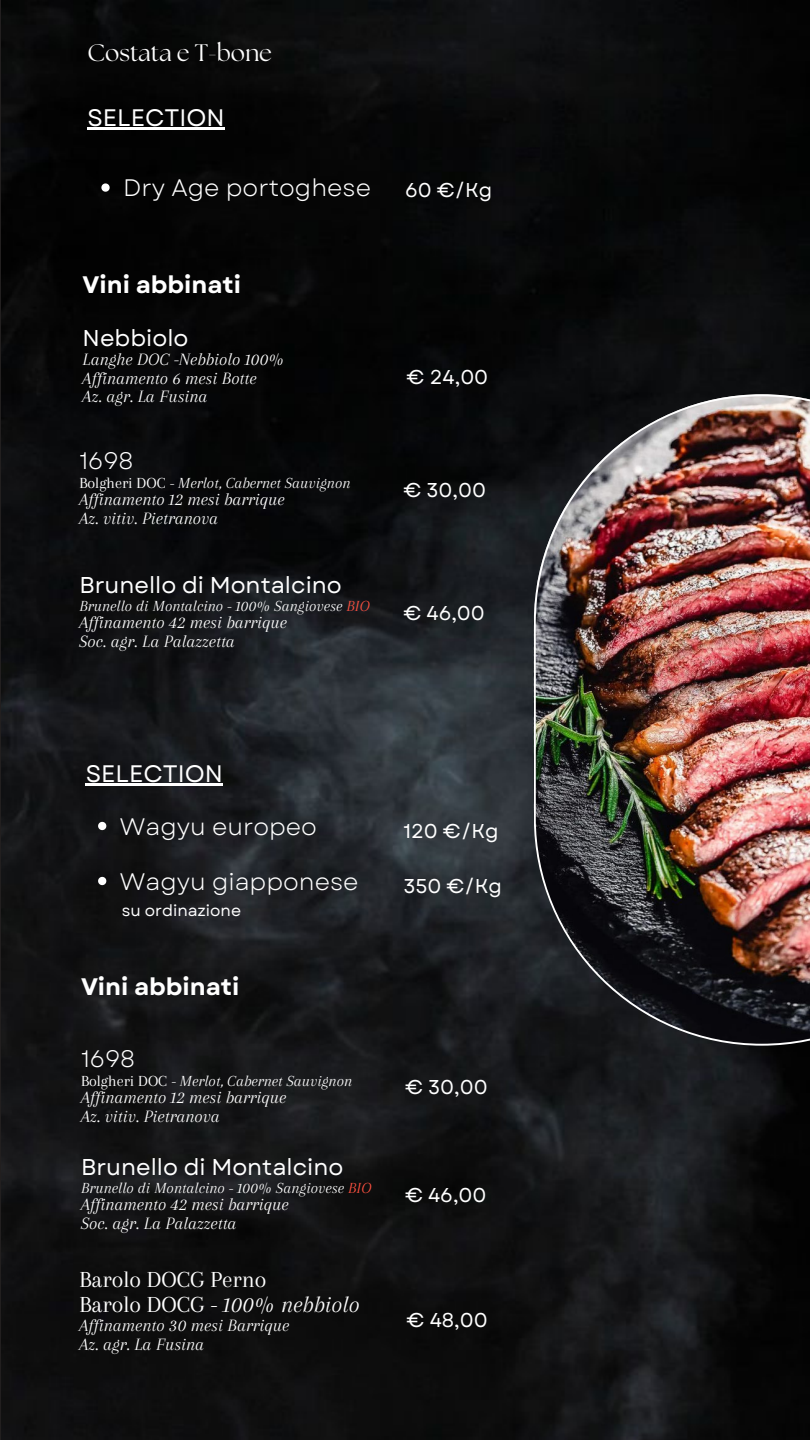
<style>
.page{position:relative;width:810px;height:1440px;background:#fff}
.page>*{position:absolute;margin:0;border:0;box-sizing:border-box;transform-origin:0 0}
.t1{font:23.9px "Garet";color:#fff}
.t2{font:700 23.9px "Garet";color:#fff}
.t3{font:italic 23.9px "Arapey";color:#fff}
.t4{font:23.9px "Garet";color:#fff}
.t5{font:23.9px "Arapey";color:#fff}
.t6{font:23.9px "The Seasons";color:#fff}
.t7{font:22.9px "Garet";color:#fff}
.t8{font:20px "Garet";color:#fff}
.t9{font:italic 18px "Arapey";color:#fff}
.t10{font:italic 16px "Arapey";color:#fff}
.t11{font:15.9px "Garet";color:#fff}
.s1{font-style:normal}
.s2{color:#ff5140}
</style>
<div class="page">
<img style="left:2px;top:0;width:808px;height:1440px">
<img style="left:534px;top:394px;width:276px;height:652px">
<svg style="left:101px;top:183px;width:9px;height:9px"></svg>
<svg style="left:98px;top:822px;width:8px;height:8px"></svg>
<svg style="left:98px;top:877px;width:8px;height:8px"></svg>
<hr style="left:87px;top:128px;width:138px;height:2px;background:#fff">
<hr style="left:86px;top:783px;width:137px;height:3px;background:#fff">
<p class="t6" style="left:87px;top:41px;width:186px">Costata e T-bone</p>
<p class="t4" style="left:87px;top:101px;width:139px">SELECTION</p>
<p class="t1" style="left:123px;top:171px;width:249px">Dry Age portoghese</p>
<p class="t2" style="left:83px;top:268px;width:160px">Vini abbinati</p>
<p class="t7" style="left:83px;top:322px;width:107px">Nebbiolo</p>
<p class="t9" style="left:83px;top:349px;width:203px">Langhe DOC -Nebbiolo 100%</p>
<p class="t9" style="left:83px;top:368px;width:176px">Affinamento 6 mesi Botte</p>
<p class="t9" style="left:83px;top:387px;width:126px">Az. agr. La Fusina</p>
<p class="t1" style="left:79px;top:444px;width:56px">1698</p>
<p class="t10" style="left:79px;top:474px;width:273px"><span class="s1">Bolgheri DOC</span> - Merlot, Cabernet Sauvignon</p>
<p class="t9" style="left:79px;top:490px;width:207px">Affinamento 12 mesi barrique</p>
<p class="t9" style="left:79px;top:508px;width:140px">Az. vitiv. Pietranova</p>
<p class="t7" style="left:79px;top:568px;width:264px">Brunello di Montalcino</p>
<p class="t10" style="left:79px;top:597px;width:292px">Brunello di Montalcino - 100% Sangiovese <span class="s2">BIO</span></p>
<p class="t9" style="left:79px;top:613px;width:209px">Affinamento 42 mesi barrique</p>
<p class="t9" style="left:79px;top:631px;width:157px">Soc. agr. La Palazzetta</p>
<p class="t8" style="left:405px;top:176px;width:89px">60 €/Kg</p>
<p class="t8" style="left:407px;top:363px;width:83px">€ 24,00</p>
<p class="t8" style="left:403px;top:475px;width:84px">€ 30,00</p>
<p class="t8" style="left:403px;top:599px;width:83px">€ 46,00</p>
<p class="t4" style="left:86px;top:756px;width:139px">SELECTION</p>
<p class="t1" style="left:120px;top:809px;width:199px">Wagyu europeo</p>
<p class="t1" style="left:120px;top:864px;width:240px">Wagyu giapponese</p>
<p class="t11" style="left:122px;top:899px;width:121px">su ordinazione</p>
<p class="t2" style="left:81px;top:969px;width:160px">Vini abbinati</p>
<p class="t1" style="left:81px;top:1041px;width:56px">1698</p>
<p class="t10" style="left:81px;top:1072px;width:273px"><span class="s1">Bolgheri DOC</span> - Merlot, Cabernet Sauvignon</p>
<p class="t9" style="left:81px;top:1087px;width:207px">Affinamento 12 mesi barrique</p>
<p class="t9" style="left:81px;top:1106px;width:140px">Az. vitiv. Pietranova</p>
<p class="t7" style="left:81px;top:1150px;width:264px">Brunello di Montalcino</p>
<p class="t10" style="left:81px;top:1179px;width:292px">Brunello di Montalcino - 100% Sangiovese <span class="s2">BIO</span></p>
<p class="t9" style="left:81px;top:1194px;width:209px">Affinamento 42 mesi barrique</p>
<p class="t9" style="left:81px;top:1213px;width:157px">Soc. agr. La Palazzetta</p>
<p class="t5" style="left:79px;top:1266px;width:189px">Barolo DOCG Perno</p>
<p class="t3" style="left:79px;top:1291px;width:282px"><span class="s1">Barolo DOCG</span> - 100% nebbiolo</p>
<p class="t9" style="left:79px;top:1315px;width:211px">Affinamento 30 mesi Barrique</p>
<p class="t9" style="left:79px;top:1334px;width:126px">Az. agr. La Fusina</p>
<p class="t8" style="left:403px;top:816px;width:97px">120 €/Kg</p>
<p class="t8" style="left:403px;top:871px;width:100px">350 €/Kg</p>
<p class="t8" style="left:405px;top:1073px;width:84px">€ 30,00</p>
<p class="t8" style="left:405px;top:1181px;width:83px">€ 46,00</p>
<p class="t8" style="left:407px;top:1306px;width:83px">€ 48,00</p>
</div>
